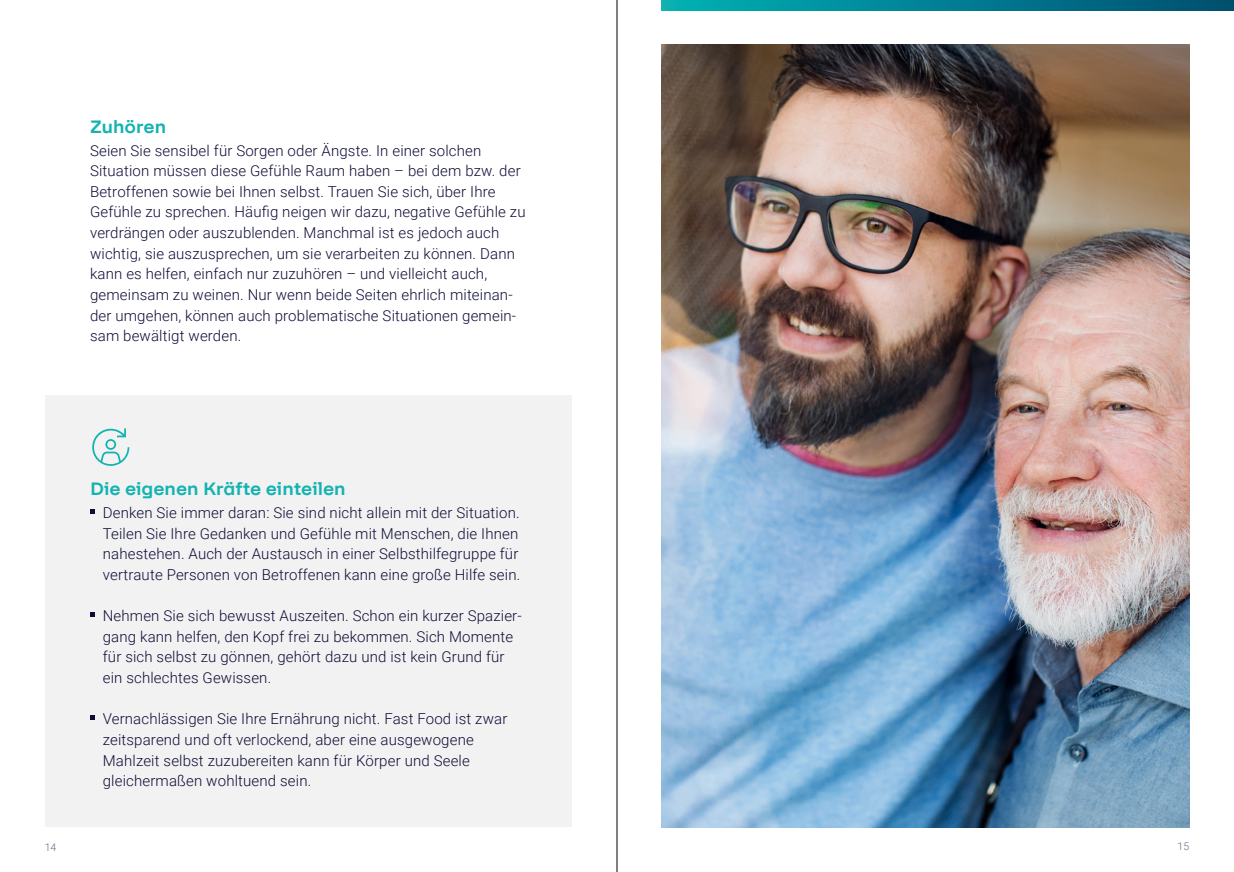
<style>
.page{position:relative;width:1234px;height:872px;background:#fff}
.page>*{position:absolute;margin:0;border:0;box-sizing:border-box;transform-origin:0 0}
.t1{font:700 19.5px "F37 Lineca";color:#13b3b1}
.t2{font:300 15px/20.7px "Roboto";letter-spacing:.01em;color:#0e0d37}
.t3{font:300 10.5px "Roboto";color:#6b698b}
</style>
<div class="page">
<div style="left:45px;top:395px;width:527px;height:432px;background:#f2f2f2"></div>
<img style="left:661px;top:45px;width:527px;height:782px">
<svg style="left:92px;top:428px;width:37px;height:38px"></svg>
<svg style="left:661px;top:0;width:572px;height:11px;background:#007f92"></svg>
<svg style="left:90px;top:509px;width:4px;height:4px"></svg>
<svg style="left:90px;top:612px;width:4px;height:5px"></svg>
<svg style="left:90px;top:715px;width:4px;height:5px"></svg>
<hr style="left:616px;top:0;width:1px;height:872px;background:#000">
<h1 class="t1" style="left:90px;top:115px;width:78px">Zuhören</h1>
<p class="t2" style="left:90px;top:139px;width:437px">Seien Sie sensibel für Sorgen oder Ängste. In einer solchen Situation müssen diese Gefühle Raum haben – bei dem bzw. der Betroffenen sowie bei Ihnen selbst. Trauen Sie sich, über Ihre Gefühle zu sprechen. Häufig neigen wir dazu, negative Gefühle zu verdrängen oder auszublenden. Manchmal ist es jedoch auch wichtig, sie auszusprechen, um sie verarbeiten zu können. Dann kann es helfen, einfach nur zuzuhören – und vielleicht auch, gemeinsam zu weinen. Nur wenn beide Seiten ehrlich miteinan&shy;der umgehen, können auch problematische Situationen gemein&shy;sam bewältigt werden.</p>
<h1 class="t1" style="left:90px;top:477px;width:257px">Die eigenen Kräfte einteilen</h1>
<p class="t2" style="left:103px;top:502px;width:419px">Denken Sie immer daran: Sie sind nicht allein mit der Situation.<br>Teilen Sie Ihre Gedanken und Gefühle mit Menschen, die Ihnen nahestehen. Auch der Austausch in einer Selbsthilfegruppe für vertraute Personen von Betroffenen kann eine große Hilfe sein.</p>
<p class="t2" style="left:103px;top:605px;width:420px">Nehmen Sie sich bewusst Auszeiten. Schon ein kurzer Spazier&shy;gang kann helfen, den Kopf frei zu bekommen. Sich Momente für sich selbst zu gönnen, gehört dazu und ist kein Grund für ein schlechtes Gewissen.</p>
<p class="t2" style="left:103px;top:708px;width:406px">Vernachlässigen Sie Ihre Ernährung nicht. Fast Food ist zwar zeitsparend und oft verlockend, aber eine ausgewogene Mahlzeit selbst zuzubereiten kann für Körper und Seele gleichermaßen wohltuend sein.</p>
<p class="t3" style="left:45px;top:839px;width:13px">14</p>
<p class="t3" style="left:1177px;top:838px;width:13px">15</p>
</div>
